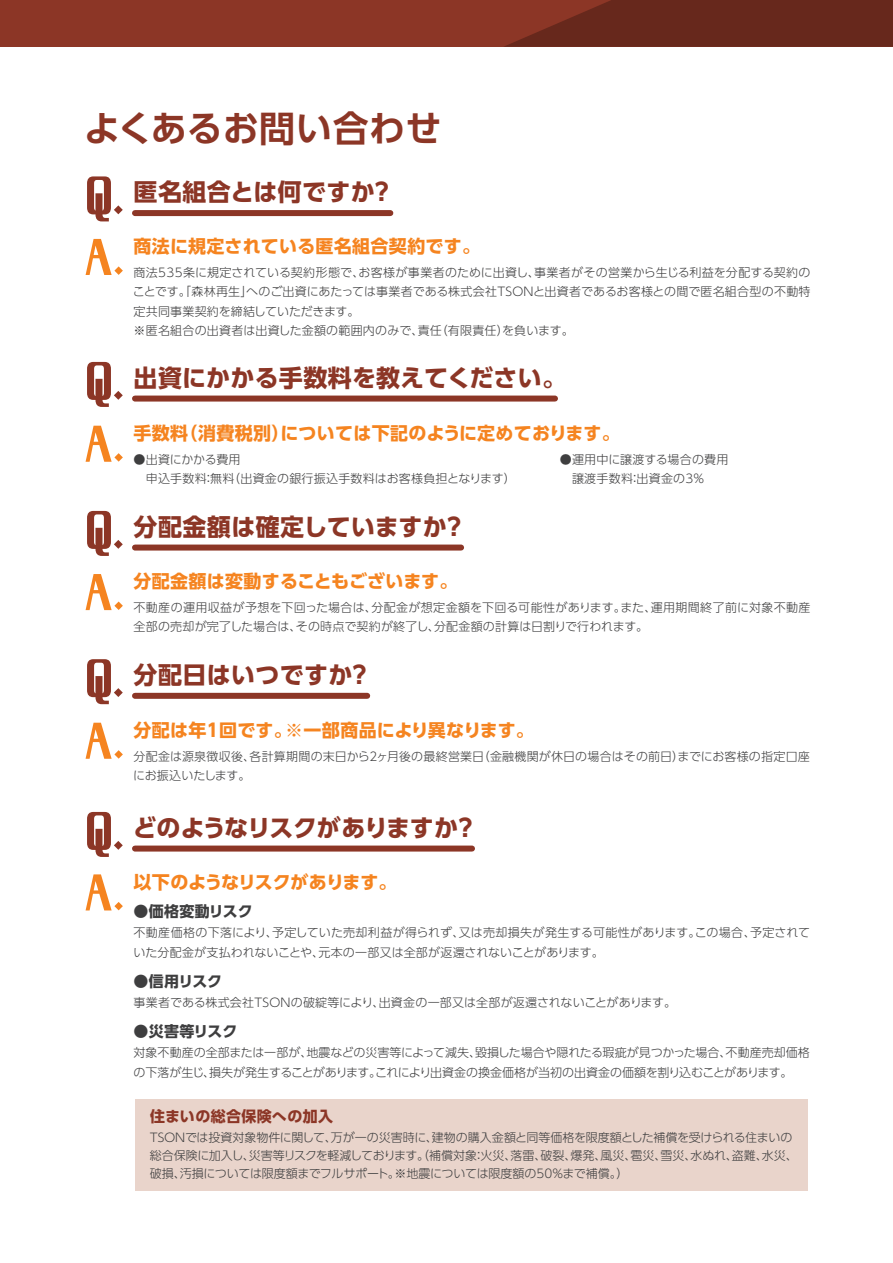
<style>
.page{position:relative;width:893px;height:1263px;background:#fff}
.page>*{position:absolute;margin:0;border:0;box-sizing:border-box;transform-origin:0 0}
.t1{font:60px "GN Kin iro Sans Serif";color:#8c3626}
.t2{font:57px "GN Kin iro Sans Serif";color:#f58420}
.t3{font:700 36px "UD Shin Go Pro De";letter-spacing:.01em;color:#8c3626}
.t4{font:700 24px "UD Shin Go Pro";letter-spacing:.01em;color:#8c3626}
.t5{font:700 24px "UD Shin Go Pro";letter-spacing:-.015em;color:#8c3626}
.t6{font:700 18px "UD Shin Go Pro";letter-spacing:.015em;color:#f58420}
.t7{font:700 18px "UD Shin Go Pro";letter-spacing:-.015em;color:#f58420}
.t8{font:700 15px "UD Shin Go Pro";letter-spacing:-.015em;color:#3e3e3f}
.t9{font:700 15px "UD Shin Go Pro";letter-spacing:.02em;color:#8c3626}
.t10{font:700 15px "UD Shin Go Pro";letter-spacing:.005em;color:#3e3e3f}
.t11{font:300 12px/19.5px "UD Shin Go Pr 6";letter-spacing:.02em;color:#3e3e3f}
.t12{font:300 12px/19.5px "UD Shin Go Pr 6";color:#3e3e3f}
</style>
<div class="page">
<div style="left:135px;top:210px;width:255px;height:6px;background:#8c3626"></div>
<div style="left:135px;top:396px;width:420px;height:6px;background:#8c3626"></div>
<div style="left:135px;top:544px;width:326px;height:6px;background:#8c3626"></div>
<div style="left:135px;top:693px;width:232px;height:6px;background:#8c3626"></div>
<div style="left:135px;top:845px;width:337px;height:6px;background:#8c3626"></div>
<div style="left:0;top:0;width:893px;height:47px;background:#8c3626"></div>
<svg style="left:504px;top:0;width:389px;height:47px;background:#6c291d"></svg>
<div style="left:135px;top:1099px;width:673px;height:92px;background:#e9d4cb"></div>
<h3 class="t3" style="left:84px;top:99px;width:359px">よくあるお問い合わせ</h3>
<h1 class="t1" style="left:86px;top:170px;width:40px">Q.</h1>
<h2 class="t2" style="left:84px;top:233px;width:42px">A.</h2>
<h1 class="t1" style="left:86px;top:356px;width:40px">Q.</h1>
<h2 class="t2" style="left:84px;top:420px;width:42px">A.</h2>
<h3 class="t4" style="left:134px;top:173px;width:262px">匿名組合とは何ですか？</h3>
<h3 class="t6" style="left:134px;top:232px;width:348px">商法に規定されている匿名組合契約です。</h3>
<p class="t11" style="left:133px;top:262px;width:679px">商法535条に規定されている契約形態で、お客様が事業者のために出資し、事業者がその営業から生じる利益を分配する契約のことです。「森林再生」へのご出資にあたっては事業者である株式会社TSONと出資者であるお客様との間で匿名組合型の不動特定共同事業契約を締結していただきます。<br>※匿名組合の出資者は出資した金額の範囲内のみで、責任（有限責任）を負います。</p>
<h3 class="t4" style="left:134px;top:358px;width:434px">出資にかかる手数料を教えてください。</h3>
<h3 class="t6" style="left:134px;top:418px;width:488px">手数料（消費税別）については下記のように定めております。</h3>
<p class="t11" style="left:134px;top:449px;width:384px">●出資にかかる費用<br>　申込手数料：無料（出資金の銀行振込手数料はお客様負担となります）</p>
<p class="t11" style="left:560px;top:449px;width:170px">●運用中に譲渡する場合の費用　譲渡手数料：出資金の3％</p>
<h1 class="t1" style="left:86px;top:505px;width:40px">Q.</h1>
<h2 class="t2" style="left:84px;top:568px;width:42px">A.</h2>
<h3 class="t4" style="left:134px;top:507px;width:334px">分配金額は確定していますか？</h3>
<h3 class="t6" style="left:134px;top:567px;width:325px">分配金額は変動することもございます。</h3>
<p class="t11" style="left:134px;top:597px;width:678px">不動産の運用収益が予想を下回った場合は、分配金が想定金額を下回る可能性があります。また、運用期間終了前に対象不動産全部の売却が完了した場合は、その時点で契約が終了し、分配金額の計算は日割りで行われます。</p>
<h1 class="t1" style="left:86px;top:653px;width:40px">Q.</h1>
<h2 class="t2" style="left:84px;top:717px;width:42px">A.</h2>
<h3 class="t4" style="left:134px;top:655px;width:240px">分配日はいつですか？</h3>
<h3 class="t6" style="left:134px;top:715px;width:402px">分配は年1回です。※一部商品により異なります。</h3>
<p class="t11" style="left:133px;top:746px;width:678px">分配金は源泉徴収後、各計算期間の末日から2ヶ月後の最終営業日（金融機関が休日の場合はその前日）までにお客様の指定口座にお振込いたします。</p>
<h1 class="t1" style="left:86px;top:806px;width:40px">Q.</h1>
<h2 class="t2" style="left:84px;top:868px;width:42px">A.</h2>
<h3 class="t5" style="left:133px;top:808px;width:346px">どのようなリスクがありますか？</h3>
<h3 class="t7" style="left:134px;top:867px;width:265px">以下のようなリスクがあります。</h3>
<p class="t10" style="left:134px;top:899px;width:121px">●価格変動リスク</p>
<p class="t12" style="left:134px;top:922px;width:678px">不動産価格の下落により、予定していた売却利益が得られず、又は売却損失が発生する可能性があります。この場合、予定されていた分配金が支払われないことや、元本の一部又は全部が返還されないことがあります。</p>
<p class="t8" style="left:134px;top:969px;width:90px">●信用リスク</p>
<p class="t11" style="left:134px;top:992px;width:544px">事業者である株式会社TSONの破綻等により、出資金の一部又は全部が返還されないことがあります。</p>
<p class="t8" style="left:134px;top:1019px;width:105px">●災害等リスク</p>
<p class="t12" style="left:134px;top:1043px;width:678px">対象不動産の全部または一部が、地震などの災害等によって減失、毀損した場合や隠れたる瑕疵が見つかった場合、不動産売却価格の下落が生じ、損失が発生することがあります。これにより出資金の換金価格が当初の出資金の価額を割り込むことがあります。</p>
<p class="t9" style="left:150px;top:1104px;width:184px">住まいの総合保険への加入</p>
<p class="t12" style="left:148px;top:1128px;width:652px;line-height:18px">ＴＳＯＮでは投資対象物件に関して、万が一の災害時に、建物の購入金額と同等価格を限度額とした補償を受けられる住まいの総合保険に加入し、災害等リスクを軽減しております。（補償対象：火災、落雷、破裂、爆発、風災、雹災、雪災、水ぬれ、盗難、水災、破損、汚損については限度額までフルサポート。※地震については限度額の50％まで補償。）</p>
</div>
